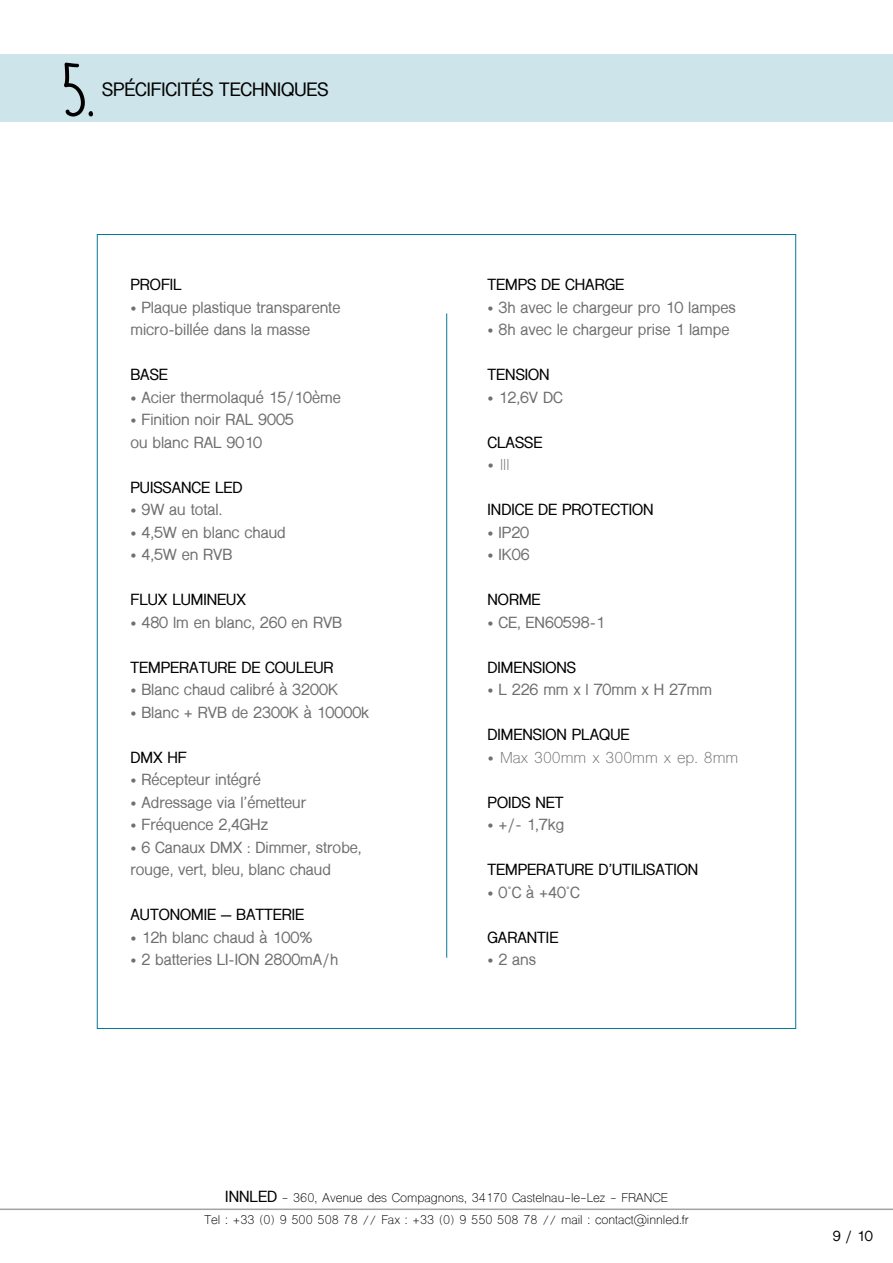
<style>
.page{position:relative;width:893px;height:1263px;background:#fff}
.page>*{position:absolute;margin:0;border:0;box-sizing:border-box;transform-origin:0 0}
.t1{font:75px "SS Vanilla Gelato";color:#000}
.t2{font:700 18px "Shree Dev 0714";color:#000}
.t3{font:700 15px/22.5px "Shree Dev 0714";color:#706f6f}
.t4{font:700 15px "Shree Dev 0714";color:#000}
.t5{font:15px "Shree Dev 0714";color:#706f6f}
.t6{font:700 13.5px "Shree Dev 0714";color:#000}
.t7{font:12px/22.5px "Shree Dev 0714";color:#000;text-align:center}
.s1{font-weight:700;font-size:15px}
</style>
<div class="page">
<div style="left:0;top:54px;width:893px;height:68px;background:#cde4ea"></div>
<hr style="left:446px;top:313px;width:1px;height:645px;background:#007997">
<hr style="left:0;top:1208px;width:893px;height:2px;background:#a4a2a2">
<h1 class="t1" style="left:61px;top:44px;width:36px">5.</h1>
<p class="t2" style="left:102px;top:79px;width:228px">SPÉCIFICITÉS TECHNIQUES</p>
<p class="t4" style="left:130px;top:276px;width:53px">PROFIL</p>
<p class="t3" style="left:130px;top:296px;width:211px">• Plaque plastique transparente micro-billée dans la masse</p>
<p class="t4" style="left:130px;top:366px;width:39px">BASE</p>
<p class="t3" style="left:130px;top:386px;width:212px">• Acier thermolaqué 15/10ème</p>
<p class="t3" style="left:130px;top:409px;width:165px">• Finition noir RAL 9005 ou blanc RAL 9010</p>
<p class="t4" style="left:130px;top:479px;width:114px">PUISSANCE LED</p>
<p class="t3" style="left:130px;top:499px;width:93px">• 9W au total.</p>
<p class="t3" style="left:130px;top:521px;width:157px">• 4,5W en blanc chaud</p>
<p class="t3" style="left:130px;top:544px;width:103px">• 4,5W en RVB</p>
<p class="t4" style="left:130px;top:591px;width:117px">FLUX LUMINEUX</p>
<p class="t3" style="left:130px;top:611px;width:213px">• 480 lm en blanc, 260 en RVB</p>
<p class="t4" style="left:130px;top:659px;width:205px">TEMPERATURE DE COULEUR</p>
<p class="t3" style="left:130px;top:679px;width:209px">• Blanc chaud calibré à 3200K</p>
<p class="t3" style="left:130px;top:701px;width:240px">• Blanc + RVB de 2300K à 10000k</p>
<p class="t4" style="left:130px;top:749px;width:58px">DMX HF</p>
<p class="t3" style="left:130px;top:769px;width:132px">• Récepteur intégré</p>
<p class="t3" style="left:130px;top:791px;width:177px">• Adressage via l’émetteur</p>
<p class="t3" style="left:130px;top:814px;width:139px">• Fréquence 2,4GHz</p>
<p class="t3" style="left:130px;top:836px;width:233px">• 6 Canaux DMX : Dimmer, strobe, rouge, vert, bleu, blanc chaud</p>
<p class="t4" style="left:130px;top:906px;width:175px">AUTONOMIE – BATTERIE</p>
<p class="t3" style="left:130px;top:926px;width:184px">• 12h blanc chaud à 100%</p>
<p class="t3" style="left:130px;top:949px;width:209px">• 2 batteries LI-ION 2800mA/h</p>
<p class="t4" style="left:487px;top:276px;width:138px">TEMPS DE CHARGE</p>
<p class="t3" style="left:487px;top:296px;width:250px">• 3h avec le chargeur pro 10 lampes</p>
<p class="t3" style="left:487px;top:319px;width:243px">• 8h avec le chargeur prise 1 lampe</p>
<p class="t4" style="left:487px;top:366px;width:64px">TENSION</p>
<p class="t3" style="left:487px;top:386px;width:77px">• 12,6V DC</p>
<p class="t4" style="left:487px;top:434px;width:56px">CLASSE</p>
<p class="t5" style="left:487px;top:456px;width:23px">• III</p>
<p class="t4" style="left:487px;top:501px;width:168px">INDICE DE PROTECTION</p>
<p class="t3" style="left:487px;top:521px;width:43px">• IP20</p>
<p class="t3" style="left:487px;top:544px;width:44px">• IK06</p>
<p class="t4" style="left:487px;top:591px;width:55px">NORME</p>
<p class="t3" style="left:487px;top:611px;width:119px">• CE, EN60598-1</p>
<p class="t4" style="left:487px;top:659px;width:90px">DIMENSIONS</p>
<p class="t3" style="left:487px;top:679px;width:226px">• L 226 mm x l 70mm x H 27mm</p>
<p class="t4" style="left:487px;top:726px;width:143px">DIMENSION PLAQUE</p>
<p class="t5" style="left:487px;top:748px;width:252px">• Max 300mm x 300mm x ep. 8mm</p>
<p class="t4" style="left:487px;top:794px;width:78px">POIDS NET</p>
<p class="t3" style="left:487px;top:814px;width:78px">• +/- 1,7kg</p>
<p class="t4" style="left:487px;top:861px;width:212px">TEMPERATURE D’UTILISATION</p>
<p class="t3" style="left:487px;top:881px;width:94px">• 0°C à +40°C</p>
<p class="t4" style="left:487px;top:929px;width:72px">GARANTIE</p>
<p class="t3" style="left:487px;top:949px;width:50px">• 2 ans</p>
<p class="t7" style="left:204px;top:1188px;width:486px"><span class="s1">INNLED</span> - 360, Avenue des Compagnons, 34170 Castelnau-le-Lez - FRANCE<br>Tel : +33 (0) 9 500 508 78 // Fax : +33 (0) 9 550 508 78 // mail : contact@innled.fr</p>
<p class="t6" style="left:833px;top:1228px;width:41px">9 / 10</p>
</div>
